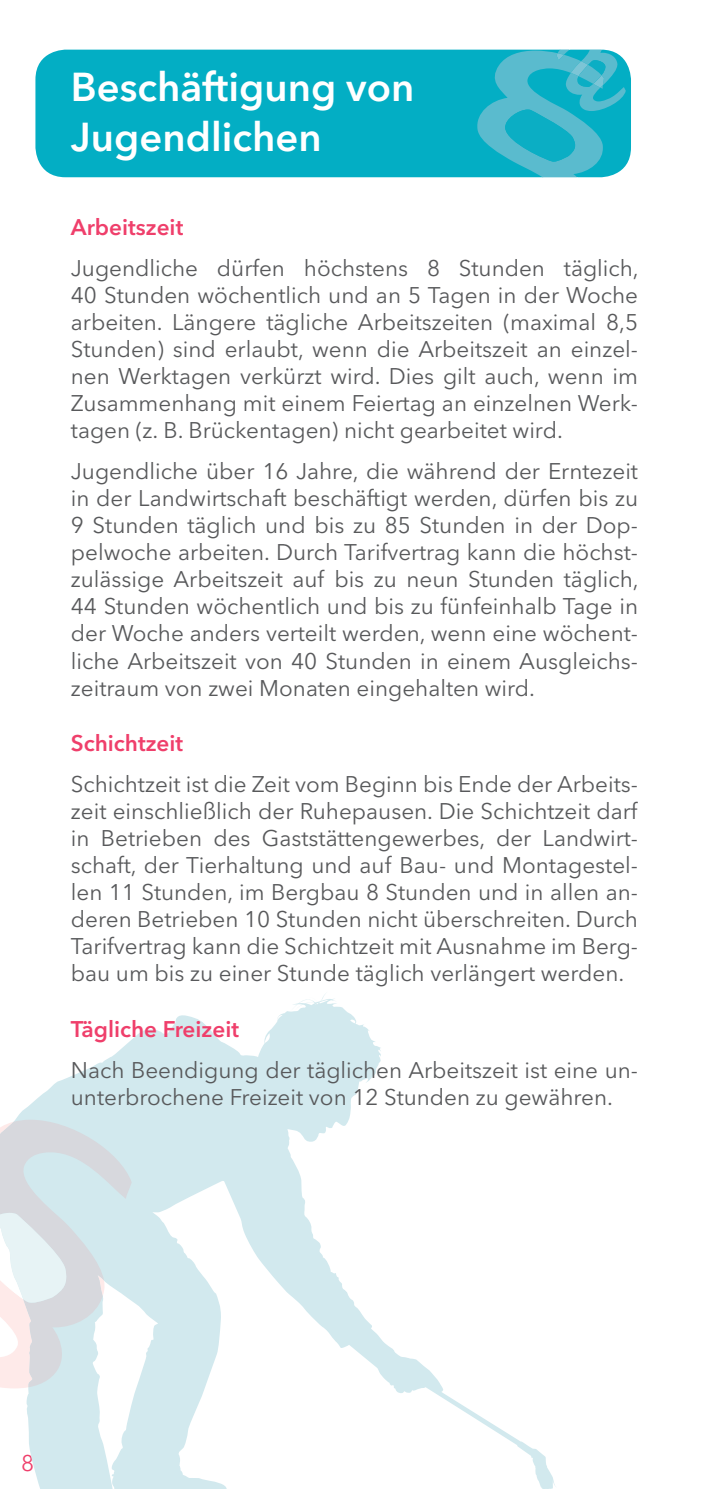
<style>
.page{position:relative;width:709px;height:1489px;background:#fff}
.page>*{position:absolute;margin:0;border:0;box-sizing:border-box;transform-origin:0 0}
.t1{font:600 40px/50px "Avenir Next LT Pro";color:#fff}
.t2{font:22.5px/27px "Avenir Next LT Pro";color:#58595b;text-align:justify}
.t3{font:600 22.5px "Avenir Next LT Pro";color:#ef3f6b}
.t4{font:22.5px "Avenir Next LT Pro";color:#ef3f6b}
</style>
<div class="page">
<svg style="left:16px;top:994px;width:539px;height:494px"></svg>
<div style="left:35px;top:50px;width:596px;height:127px;background:#03aec4;border-radius:30px"></div>
<svg style="left:475px;top:49px;width:151px;height:129px"></svg>
<svg style="left:0;top:1119px;width:132px;height:269px;background:#dee6ea"></svg>
<h1 class="t1" style="left:71px;top:66px;width:345px">Beschäftigung von<br>Jugendlichen</h1>
<p class="t3" style="left:71px;top:218px;width:114px">Arbeitszeit</p>
<p class="t2" style="left:71px;top:257px;width:569px">Jugendliche dürfen höchstens 8 Stunden täglich, 40 Stunden wöchentlich und an 5 Tagen in der Woche arbeiten. Längere tägliche Arbeitszeiten (maximal 8,5<br>Stunden) sind erlaubt, wenn die Arbeitszeit an einzel&shy;nen Werktagen verkürzt wird. Dies gilt auch, wenn im Zusammenhang mit einem Feiertag an einzelnen Werk&shy;tagen (z. B. Brückentagen) nicht gearbeitet wird.</p>
<p class="t2" style="left:71px;top:460px;width:569px">Jugendliche über 16 Jahre, die während der Erntezeit in der Landwirtschaft beschäftigt werden, dürfen bis zu 9 Stunden täglich und bis zu 85 Stunden in der Dop&shy;pelwoche arbeiten. Durch Tarifvertrag kann die höchst&shy;zulässige Arbeitszeit auf bis zu neun Stunden täglich, 44 Stunden wöchentlich und bis zu fünfeinhalb Tage in der Woche anders verteilt werden, wenn eine wöchent&shy;liche Arbeitszeit von 40 Stunden in einem Ausgleichs&shy;zeitraum von zwei Monaten eingehalten wird.</p>
<p class="t3" style="left:71px;top:734px;width:114px">Schichtzeit</p>
<p class="t2" style="left:71px;top:772px;width:568px">Schichtzeit ist die Zeit vom Beginn bis Ende der Arbeits&shy;zeit einschließlich der Ruhepausen. Die Schichtzeit darf in Betrieben des Gaststättengewerbes, der Landwirt&shy;schaft, der Tierhaltung und auf Bau- und Montagestel&shy;len 11 Stunden, im Bergbau 8 Stunden und in allen an&shy;deren Betrieben 10 Stunden nicht überschreiten. Durch Tarifvertrag kann die Schichtzeit mit Ausnahme im Berg&shy;bau um bis zu einer Stunde täglich verlängert werden.</p>
<p class="t3" style="left:71px;top:1019px;width:170px">Tägliche Freizeit</p>
<p class="t2" style="left:71px;top:1058px;width:568px">Nach Beendigung der täglichen Arbeitszeit ist eine un&shy;unterbrochene Freizeit von 12 Stunden zu gewähren.</p>
<p class="t4" style="left:21px;top:1453px;width:15px">8</p>
</div>
